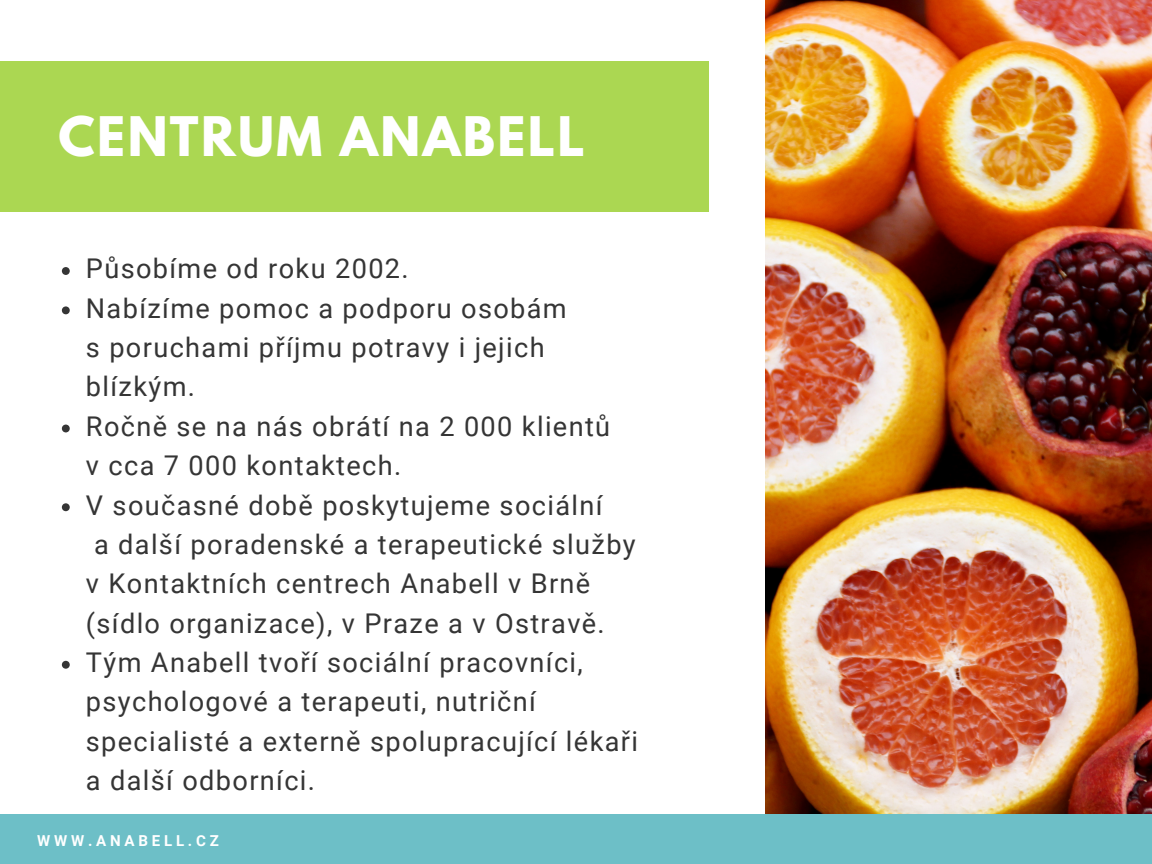
<style>
.page{position:relative;width:1152px;height:864px;background:#fff}
.page>*{position:absolute;margin:0;border:0;box-sizing:border-box;transform-origin:0 0}
.t1{font:700 48.3px "League Spartan";letter-spacing:.05em;color:#fff}
.t2{font:27.15px/39.3px "Roboto";letter-spacing:.05em;color:#353535}
.t3{font:700 15.15px "Roboto";letter-spacing:.25em;color:#fff}
</style>
<div class="page">
<img style="left:765px;top:0;width:387px;height:814px">
<div style="left:0;top:814px;width:1152px;height:50px;background:#6dbfc7"></div>
<div style="left:0;top:61px;width:709px;height:150px;background:#abd752"></div>
<svg style="left:62px;top:267px;width:8px;height:8px"></svg>
<svg style="left:62px;top:306px;width:8px;height:8px"></svg>
<svg style="left:62px;top:425px;width:8px;height:7px"></svg>
<svg style="left:62px;top:503px;width:8px;height:8px"></svg>
<svg style="left:62px;top:661px;width:8px;height:8px"></svg>
<h1 class="t1" style="left:58px;top:113px;width:528px">CENTRUM ANABELL</h1>
<p class="t2" style="left:86px;top:249px;width:554px">Působíme od roku 2002.<br>Nabízíme pomoc a podporu osobám<br>s poruchami příjmu potravy i jejich blízkým.<br>Ročně se na nás obrátí na 2 000 klientů<br>v cca 7 000 kontaktech.<br>V současné době poskytujeme sociální<br>a další poradenské a terapeutické služby v Kontaktních centrech Anabell v Brně (sídlo organizace), v Praze a v Ostravě.<br>Tým Anabell tvoří sociální pracovníci, psychologové a terapeuti, nutriční specialisté a externě spolupracující lékaři a další odborníci.</p>
<p class="t3" style="left:37px;top:832px;width:183px">WWW.ANABELL.CZ</p>
</div>
